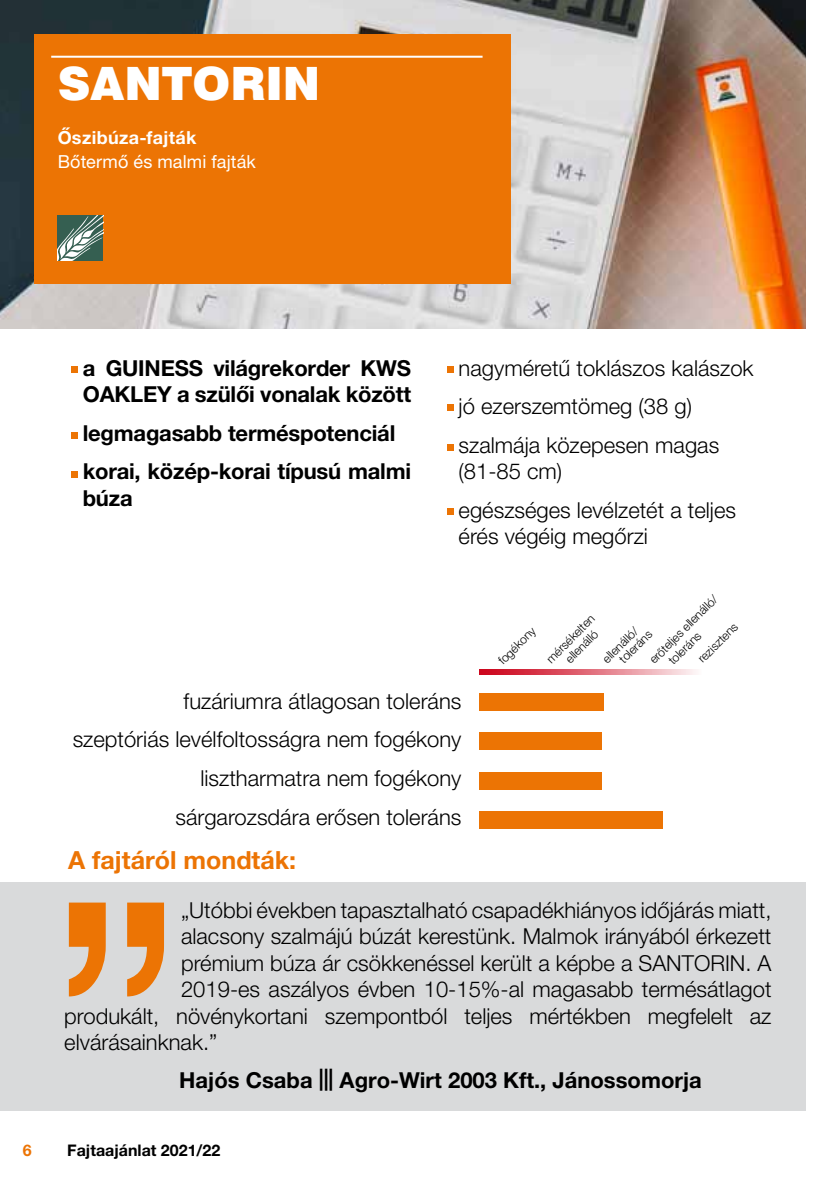
<style>
.page{position:relative;width:840px;height:1191px;background:#fff}
.page>*{position:absolute;margin:0;border:0;box-sizing:border-box;transform-origin:0 0}
.t1{font:46px "Swiss 721 Black HU Normal";color:#fff}
.t2{font:700 25px "Helvetica Neue LT Pro";color:#ec7404}
.t3{font:300 22px/38.6px "Helvetica Neue LT Pro";color:#000}
.t4{font:700 22px/26.4px "Helvetica Neue LT Pro";letter-spacing:-.01em;color:#000}
.t5{font:18px "Helvetica Neue LT Pro";letter-spacing:.01em;color:#fff}
.t6{font:700 18px "Helvetica Neue LT Pro";letter-spacing:.015em;color:#fff}
.t7{font:700 16px "Helvetica Neue LT Pro";color:#000}
.t8{font:700 16px "Helvetica Neue LT Pro";color:#ec7404}
.t9{font:300 12px/13.4px "Helvetica Neue LT Pro";color:#000}
</style>
<div class="page">
<img style="left:0;top:0;width:805px;height:329px">
<div style="left:34px;top:34px;width:476px;height:250px;background:#ec7404"></div>
<hr style="left:51px;top:56px;width:431px;height:2px;background:#fff">
<div style="left:0;top:882px;width:805px;height:228px;background:#d9dadb"></div>
<div style="left:71px;top:366px;width:7px;height:7px;background:#ec7404"></div>
<div style="left:71px;top:431px;width:7px;height:7px;background:#ec7404"></div>
<div style="left:71px;top:470px;width:7px;height:7px;background:#ec7404"></div>
<div style="left:446px;top:366px;width:7px;height:7px;background:#ec7404"></div>
<div style="left:446px;top:444px;width:7px;height:7px;background:#ec7404"></div>
<div style="left:446px;top:508px;width:7px;height:7px;background:#ec7404"></div>
<div style="left:479px;top:693px;width:124px;height:18px;background:#ec7404"></div>
<svg style="left:69px;top:902px;width:95px;height:94px"></svg>
<div style="left:479px;top:733px;width:122px;height:17px;background:#ec7404"></div>
<div style="left:479px;top:772px;width:122px;height:17px;background:#ec7404"></div>
<svg style="left:479px;top:669px;width:217px;height:6px"></svg>
<div style="left:446px;top:404px;width:7px;height:7px;background:#ec7404"></div>
<div style="left:479px;top:811px;width:183px;height:17px;background:#ec7404"></div>
<svg style="left:58px;top:215px;width:45px;height:46px"></svg>
<h1 class="t1" style="left:58px;top:56px;width:264px">SANTORIN</h1>
<p class="t6" style="left:58px;top:126px;width:140px">Őszibúza-fajták</p>
<p class="t5" style="left:58px;top:151px;width:199px">Bőtermő és malmi fajták</p>
<p class="t4" style="left:83px;top:354px;width:329px">a GUINESS világrekorder KWS<br>OAKLEY a szülői vonalak között</p>
<p class="t4" style="left:83px;top:413px;width:329px;line-height:38.6px">legmagasabb terméspotenciál korai, közép-korai típusú malmi</p>
<p class="t4" style="left:83px;top:484px;width:51px">búza</p>
<p class="t3" style="left:458px;top:348px;width:296px">nagyméretű toklászos kalászok jó ezerszemtömeg (38 g) szalmája közepesen magas</p>
<p class="t3" style="left:458px;top:452px;width:279px">(81-85 cm)<br>egészséges levélzetét a teljes</p>
<p class="t3" style="left:458px;top:517px;width:191px">érés végéig megőrzi</p>
<p class="t9" style="left:495px;top:657px;width:49px;rotate:-45deg">fogékony</p>
<p class="t9" style="left:654px;top:647px;width:79px;line-height:14.2px;text-indent:-13px;rotate:-45deg">erőteljes ellenálló/ toleráns</p>
<p class="t9" style="left:543px;top:656px;width:64px;text-align:center;rotate:-45deg">mérsékelten ellenálló</p>
<p class="t9" style="left:608px;top:648px;width:42px;line-height:11.8px;text-indent:-12px;rotate:-45deg">ellenálló/ toleráns</p>
<p class="t9" style="left:694px;top:655px;width:52px;rotate:-45deg">rezisztens</p>
<p class="t3" style="left:73px;top:681px;width:390px;text-align:right">fuzáriumra átlagosan toleráns<br>szeptóriás levélfoltosságra nem fogékony lisztharmatra nem fogékony sárgarozsdára erősen toleráns</p>
<p class="t2" style="left:68px;top:844px;width:229px">A fajtáról mondták:</p>
<p class="t3" style="left:181px;top:890px;width:591px">„Utóbbi években tapasztalható csapadékhiányos időjárás miatt,</p>
<p class="t3" style="left:181px;top:916px;width:591px">alacsony szalmájú búzát kerestünk. Malmok irányából érkezett</p>
<p class="t3" style="left:181px;top:943px;width:591px">prémium búza ár csökkenéssel került a képbe a SANTORIN. A</p>
<p class="t3" style="left:181px;top:969px;width:591px">2019-es aszályos évben 10-15%-al magasabb termésátlagot</p>
<p class="t3" style="left:64px;top:996px;width:708px">produkált, növénykortani szempontból teljes mértékben megfelelt az</p>
<p class="t3" style="left:64px;top:1022px;width:154px">elvárásainknak.”</p>
<p class="t4" style="left:179px;top:1066px;width:523px">Hajós Csaba ||| Agro-Wirt 2003 Kft., Jánossomorja</p>
<p class="t8" style="left:23px;top:1140px;width:10px">6</p>
<p class="t7" style="left:67px;top:1140px;width:154px">Fajtaajánlat 2021/22</p>
</div>
